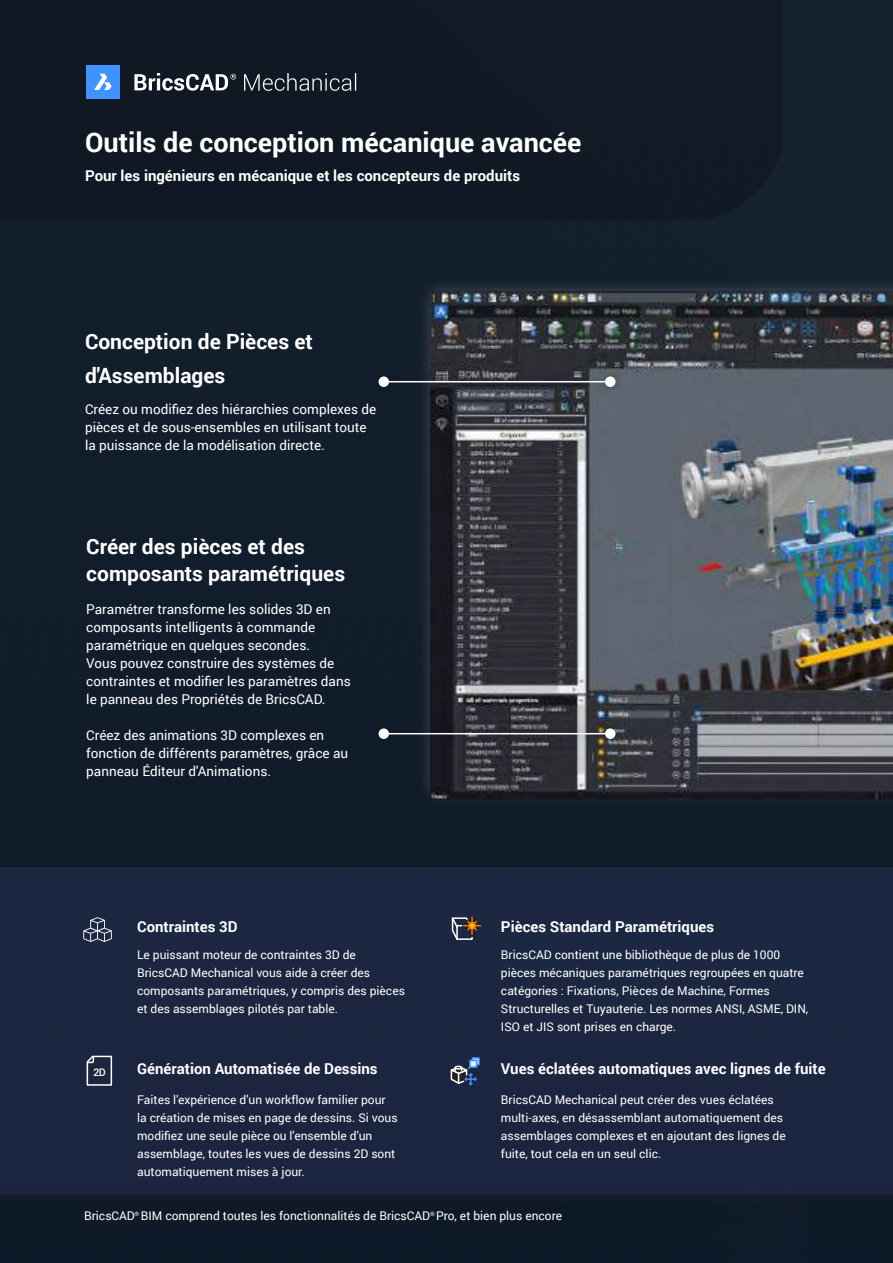
<style>
.page{position:relative;width:893px;height:1263px;background:#111d2b}
.page>*{position:absolute;margin:0;border:0;box-sizing:border-box;transform-origin:0 0}
.t1{font:700 27px "Roboto";color:#fff}
.t2{font:700 21px/34.5px "Roboto";color:#fff}
.t3{font:700 15px "Roboto";color:#fff}
.t4{font:13.5px/18px "Roboto";color:#fff}
.t5{font:12px/18px "Roboto";color:#fff}
.t6{font:500 10.5px "Roboto";color:#fff}
.t7{font:6px "Roboto";color:#fff}
</style>
<div class="page">
<div style="left:0;top:0;width:782px;height:221px;background:#101824"></div>
<svg style="left:134px;top:73px;width:102px;height:18px"></svg>
<svg style="left:244px;top:73px;width:112px;height:18px;background:#404650"></svg>
<div style="left:86px;top:65px;width:33px;height:33px;background:#4093ff"></div>
<svg style="left:94px;top:74px;width:18px;height:16px"></svg>
<div style="left:0;top:867px;width:893px;height:334px;background:#1c2640"></div>
<div style="left:0;top:1195px;width:893px;height:6px;background:#121b27"></div>
<svg style="left:83px;top:917px;width:29px;height:25px"></svg>
<svg style="left:86px;top:1055px;width:27px;height:31px"></svg>
<img style="left:418px;top:278px;width:475px;height:528px">
<div style="left:472px;top:1057px;width:8px;height:8px;border:3px solid #4093ff"></div>
<svg style="left:450px;top:1058px;width:29px;height:28px"></svg>
<svg style="left:451px;top:916px;width:31px;height:24px"></svg>
<div style="left:468px;top:922px;width:8px;height:7px;border:2px solid #e87915;border-radius:50%"></div>
<img style="left:430px;top:291px;width:463px;height:509px">
<div style="left:371px;top:721px;width:252px;height:26px;background:#000;opacity:.3"></div>
<hr style="left:385px;top:733px;width:227px;height:1px;background:#fff">
<div style="left:605px;top:728px;width:10px;height:11px;background:#fff;border-radius:5px"></div>
<div style="left:378px;top:728px;width:11px;height:11px;background:#fff;border-radius:5px"></div>
<div style="left:371px;top:369px;width:252px;height:26px;background:#000;opacity:.3"></div>
<hr style="left:385px;top:381px;width:227px;height:1px;background:#fff">
<div style="left:605px;top:376px;width:10px;height:11px;background:#fff;border-radius:5px"></div>
<div style="left:378px;top:376px;width:11px;height:11px;background:#fff;border-radius:5px"></div>
<div style="left:118px;top:1222px;width:314px;height:12px;background:#0e1a2a"></div>
<h1 class="t1" style="left:85px;top:124px;width:498px">Outils de conception mécanique avancée</h1>
<p class="t3" style="left:85px;top:165px;width:437px">Pour les ingénieurs en mécanique et les concepteurs de produits</p>
<h2 class="t2" style="left:85px;top:323px;width:229px">Conception de Pièces et d'Assemblages</h2>
<p class="t4" style="left:85px;top:399px;width:293px">Créez ou modifiez des hiérarchies complexes de pièces et de sous-ensembles en utilisant toute la puissance de la modélisation directe.</p>
<h2 class="t2" style="left:86px;top:532px;width:260px;line-height:27px">Créer des pièces et des composants paramétriques</h2>
<p class="t4" style="left:86px;top:600px;width:266px">Paramétrer transforme les solides 3D en composants intelligents à commande paramétrique en quelques secondes.<br>Vous pouvez construire des systèmes de contraintes et modifier les paramètres dans le panneau des Propriétés de BricsCAD.</p>
<p class="t4" style="left:86px;top:726px;width:263px">Créez des animations 3D complexes en fonction de différents paramètres, grâce au panneau Éditeur d'Animations.</p>
<p class="t3" style="left:137px;top:916px;width:102px">Contraintes 3D</p>
<p class="t3" style="left:501px;top:916px;width:215px">Pièces Standard Paramétriques</p>
<p class="t6" style="left:93px;top:1065px;width:14px">2D</p>
<p class="t5" style="left:137px;top:945px;width:269px">Le puissant moteur de contraintes 3D de BricsCAD Mechanical vous aide à créer des composants paramétriques, y compris des pièces et des assemblages pilotés par table.</p>
<p class="t5" style="left:501px;top:945px;width:309px">BricsCAD contient une bibliothèque de plus de 1000 pièces mécaniques paramétriques regroupées en quatre catégories : Fixations, Pièces de Machine, Formes Structurelles et Tuyauterie. Les normes ANSI, ASME, DIN, ISO et JIS sont prises en charge.</p>
<p class="t3" style="left:137px;top:1058px;width:242px">Génération Automatisée de Dessins</p>
<p class="t3" style="left:501px;top:1058px;width:326px">Vues éclatées automatiques avec lignes de fuite</p>
<p class="t5" style="left:137px;top:1090px;width:262px">Faites l'expérience d'un workflow familier pour la création de mises en page de dessins. Si vous modifiez une seule pièce ou l'ensemble d'un assemblage, toutes les vues de dessins 2D sont automatiquement mises à jour.</p>
<p class="t5" style="left:501px;top:1090px;width:286px">BricsCAD Mechanical peut créer des vues éclatées multi-axes, en désassemblant automatiquement des assemblages complexes et en ajoutant des lignes de fuite, tout cela en un seul clic.</p>
<p class="t5" style="left:84px;top:1206px;width:479px">BricsCAD BIM comprend toutes les fonctionnalités de BricsCAD Pro, et bien plus encore</p>
<p class="t7" style="left:135px;top:1210px;width:6px">®</p>
<p class="t7" style="left:430px;top:1210px;width:6px">®</p>
</div>
